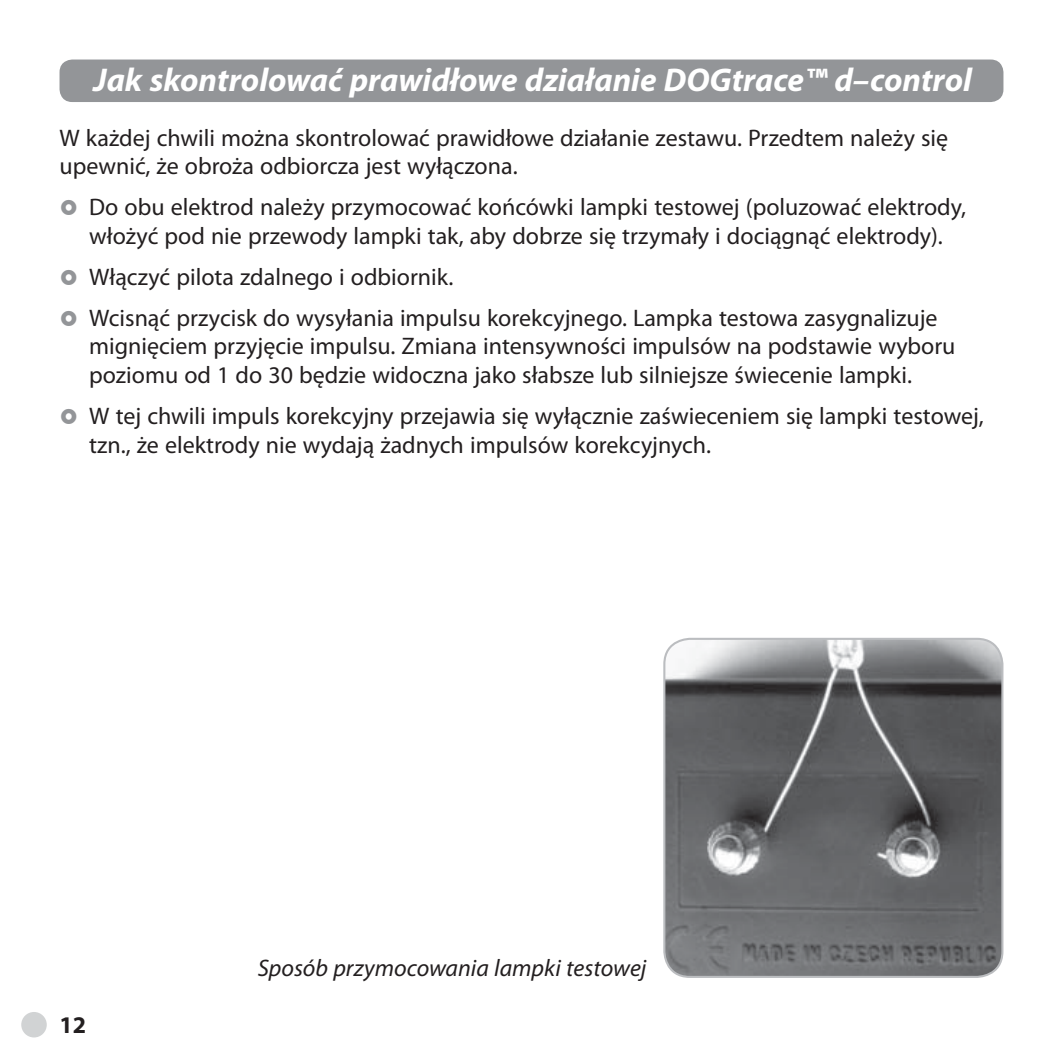
<style>
.page{position:relative;width:1063px;height:1063px;background:#fff}
.page>*{position:absolute;margin:0;border:0;box-sizing:border-box;transform-origin:0 0}
.t1{font:italic 700 33px "Myriad Pro";color:#fff}
.t2{font:24px/28.8px "Myriad Pro";color:#231f20}
.t3{font:italic 24px "Myriad Pro";color:#231f20}
.t4{font:700 24px "Myriad Pro";color:#231f20}
</style>
<div class="page">
<div style="left:60px;top:60px;width:943px;height:42px;background:#939598;border-radius:13px"></div>
<img style="left:664px;top:639px;width:338px;height:338px;border-radius:26px">
<div style="left:663px;top:638px;width:340px;height:340px;border:2px solid #bbbdc0;border-radius:26px"></div>
<div style="left:21px;top:1012px;width:26px;height:25px;background:#d1d3d4;border-radius:50%"></div>
<h1 class="t1" style="left:94px;top:68px;width:880px">Jak skontrolować prawidłowe działanie DOGtrace™ d–control</h1>
<p class="t2" style="left:60px;top:126px;width:890px">W każdej chwili można skontrolować prawidłowe działanie zestawu. Przedtem należy się upewnić, że obroża odbiorcza jest wyłączona.</p>
<p class="t2" style="left:89px;top:195px;width:878px">Do obu elektrod należy przymocować końcówki lampki testowej (poluzować elektrody, włożyć pod nie przewody lampki tak, aby dobrze się trzymały i dociągnąć elektrody).</p>
<p class="t2" style="left:89px;top:259px;width:850px;line-height:40.8px">Włączyć pilota zdalnego i odbiornik.<br>Wcisnąć przycisk do wysyłania impulsu korekcyjnego. Lampka testowa zasygnalizuje</p>
<p class="t2" style="left:89px;top:334px;width:868px">mignięciem przyjęcie impulsu. Zmiana intensywności impulsów na podstawie wyboru poziomu od 1 do 30 będzie widoczna jako słabsze lub silniejsze świecenie lampki.</p>
<p class="t2" style="left:89px;top:404px;width:896px">W tej chwili impuls korekcyjny przejawia się wyłącznie zaświeceniem się lampki testowej, tzn., że elektrody nie wydają żadnych impulsów korekcyjnych.</p>
<p class="t4" style="left:60px;top:1016px;width:28px">12</p>
<p class="t3" style="left:258px;top:959px;width:390px">Sposób przymocowania lampki testowej</p>
</div>
